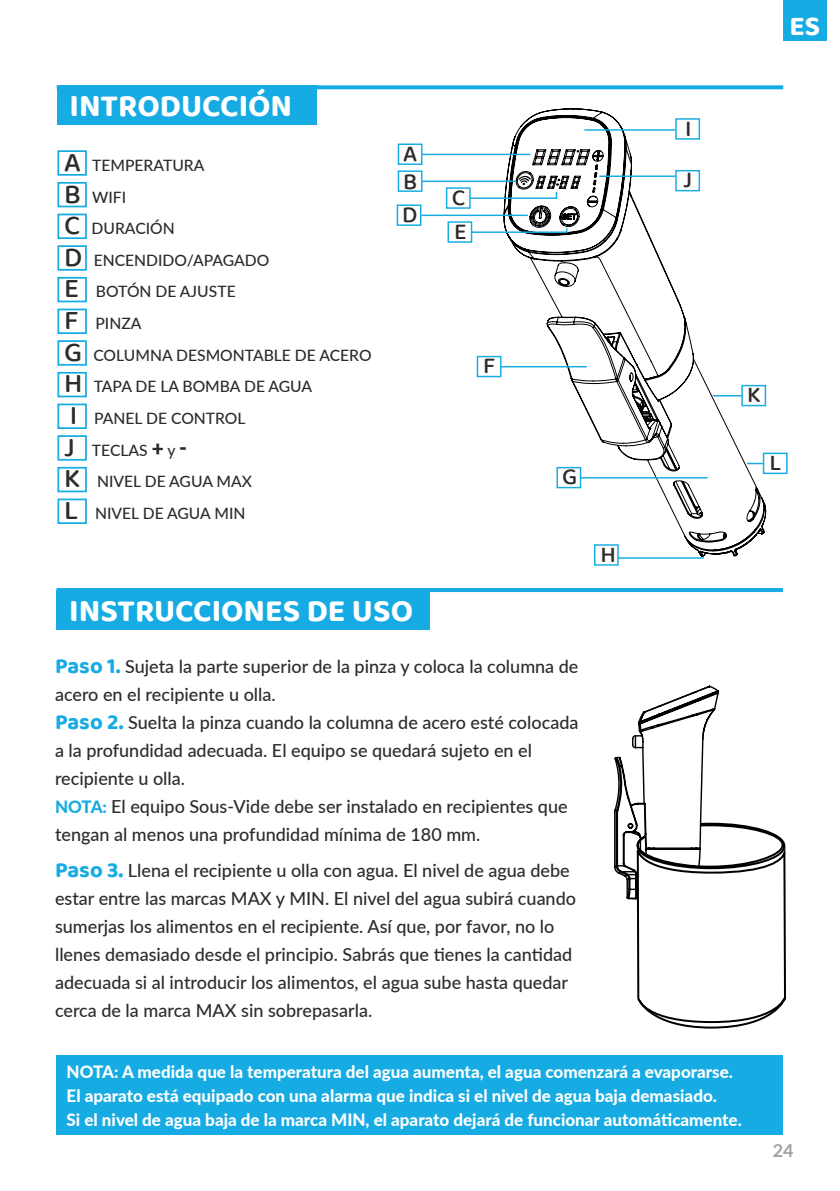
<style>
.page{position:relative;width:840px;height:1191px;background:#fff}
.page>*{position:absolute;margin:0;border:0;box-sizing:border-box;transform-origin:0 0}
.t1{font:700 32px "Baloo 2";color:#fff}
.t2{font:700 28px "Baloo 2";color:#fff}
.t3{font:500 23.4px/27.8px "Baloo 2";color:#2c2c2c}
.t4{font:900 20.8px "Lato";color:#2c2c2c}
.t5{font:500 18px/28px "Lato";color:#2c2c2c}
.t6{font:700 18px "Lato";color:#a1a1a1}
.t7{font:800 17px/24px "Lato";color:#fff}
.t8{font:500 15.6px/31.6px "Lato";color:#2c2c2c}
.s1{font-family:"Baloo 2";font-size:27.8px}
.s2{font-weight:500;font-size:15.6px}
.s3{font-family:"Baloo 2";font-weight:700;font-size:22px;color:#16ace3}
.s4{font-weight:800;font-size:17px;color:#16ace3}
</style>
<div class="page">
<div style="left:782px;top:0;width:43px;height:41px;background:#16ace3"></div>
<svg style="left:502px;top:108px;width:264px;height:449px"></svg>
<div style="left:57px;top:85px;width:259px;height:40px;background:#16ace3"></div>
<svg style="left:316px;top:85px;width:466px;height:4px;background:#28b2e5"></svg>
<div style="left:57px;top:150px;width:30px;height:26px;border:2px solid #16ace3"></div>
<div style="left:57px;top:182px;width:30px;height:25px;border:2px solid #16ace3"></div>
<div style="left:57px;top:214px;width:30px;height:25px;border:2px solid #16ace3"></div>
<div style="left:57px;top:245px;width:30px;height:26px;border:2px solid #16ace3"></div>
<div style="left:57px;top:277px;width:30px;height:25px;border:2px solid #16ace3"></div>
<div style="left:57px;top:308px;width:30px;height:26px;border:2px solid #16ace3"></div>
<div style="left:57px;top:403px;width:30px;height:26px;border:2px solid #16ace3"></div>
<div style="left:57px;top:340px;width:30px;height:26px;border:2px solid #16ace3"></div>
<div style="left:57px;top:435px;width:30px;height:25px;border:2px solid #16ace3"></div>
<div style="left:57px;top:372px;width:30px;height:25px;border:2px solid #16ace3"></div>
<div style="left:57px;top:467px;width:30px;height:25px;border:2px solid #16ace3"></div>
<div style="left:57px;top:498px;width:30px;height:26px;border:2px solid #16ace3"></div>
<hr style="left:422px;top:154px;width:108px;height:1px;background:#16ace3">
<hr style="left:422px;top:181px;width:92px;height:1px;background:#16ace3">
<hr style="left:584px;top:129px;width:91px;height:2px;background:#16ace3">
<hr style="left:599px;top:175px;width:76px;height:2px;background:#16ace3">
<hr style="left:421px;top:215px;width:106px;height:1px;background:#16ace3">
<svg style="left:468px;top:176px;width:89px;height:24px"></svg>
<hr style="left:500px;top:366px;width:86px;height:1px;background:#16ace3">
<svg style="left:712px;top:395px;width:29px;height:1px"></svg>
<svg style="left:746px;top:463px;width:16px;height:1px"></svg>
<hr style="left:617px;top:557px;width:86px;height:2px;background:#16ace3">
<hr style="left:580px;top:477px;width:127px;height:1px;background:#16ace3">
<svg style="left:472px;top:227px;width:96px;height:7px"></svg>
<div style="left:397px;top:143px;width:25px;height:22px;border:1px solid #16ace3"></div>
<div style="left:397px;top:170px;width:25px;height:22px;border:1px solid #16ace3"></div>
<div style="left:396px;top:204px;width:25px;height:22px;border:1px solid #16ace3"></div>
<div style="left:445px;top:187px;width:25px;height:22px;border:1px solid #16ace3"></div>
<div style="left:476px;top:356px;width:25px;height:21px;border:1px solid #16ace3"></div>
<div style="left:675px;top:118px;width:24px;height:22px;border:1px solid #16ace3"></div>
<div style="left:675px;top:170px;width:24px;height:21px;border:1px solid #16ace3"></div>
<div style="left:741px;top:385px;width:24px;height:21px;border:1px solid #16ace3"></div>
<div style="left:762px;top:452px;width:25px;height:22px;border:1px solid #16ace3"></div>
<div style="left:593px;top:544px;width:25px;height:22px;border:1px solid #16ace3"></div>
<div style="left:556px;top:467px;width:25px;height:21px;border:1px solid #16ace3"></div>
<div style="left:447px;top:221px;width:25px;height:22px;border:1px solid #16ace3"></div>
<div style="left:56px;top:590px;width:373px;height:40px;background:#16ace3"></div>
<hr style="left:56px;top:588px;width:726px;height:4px;background:#16ace3">
<svg style="left:635px;top:1027px;width:148px;height:108px"></svg>
<svg style="left:614px;top:685px;width:172px;height:342px"></svg>
<div style="left:57px;top:1054px;width:725px;height:80px;background:#16ace3"></div>
<h2 class="t2" style="left:788px;top:9px;width:32px">ES</h2>
<h1 class="t1" style="left:69px;top:86px;width:224px">INTRODUCCIÓN</h1>
<p class="t8" style="left:64px;top:149px;width:63px"><span class="s1">A</span> Temperatura<br><span class="s1">B</span> WIFI<br><span class="s1">C</span> Duraci</p>
<p class="t8" style="left:150px;top:212px;width:23px">ón</p>
<p class="t8" style="left:64px;top:244px;width:50px"><span class="s1">D</span> Encendid</p>
<p class="t8" style="left:64px;top:244px;width:206px;text-indent:110px">o/Apagad o<br><span class="s1">E</span> Botón de ajuste<br><span class="s1">F</span> Pinza<br><span class="s1">G</span> Columna</p>
<p class="t8" style="left:176px;top:338px;width:12px">desm</p>
<p class="t8" style="left:220px;top:338px;width:23px">ontable</p>
<p class="t8" style="left:295px;top:338px;width:36px">de acer</p>
<p class="t8" style="left:359px;top:338px;width:14px">o</p>
<p class="t8" style="left:64px;top:370px;width:49px"><span class="s1">H</span> Tapa</p>
<p class="t8" style="left:135px;top:370px;width:83px">de la bomba</p>
<p class="t8" style="left:244px;top:370px;width:58px">de agua</p>
<p class="t8" style="left:70px;top:402px;width:44px"><span class="s1">I</span> Panel</p>
<p class="t8" style="left:146px;top:402px;width:59px">de contr</p>
<p class="t8" style="left:225px;top:402px;width:18px">ol</p>
<p class="t8" style="left:64px;top:433px;width:47px"><span class="s1">J</span> Teclas</p>
<p class="t4" style="left:152px;top:432px;width:37px">+<span class="s2">y</span>-</p>
<p class="t8" style="left:64px;top:465px;width:54px"><span class="s1">K</span> Nivel</p>
<p class="t8" style="left:145px;top:465px;width:109px">de agua MAX</p>
<p class="t8" style="left:64px;top:496px;width:52px"><span class="s1">L</span> Nivel</p>
<p class="t8" style="left:143px;top:496px;width:104px">de agua MIN</p>
<p class="t3" style="left:403px;top:140px;width:16px">A<br>B</p>
<p class="t3" style="left:402px;top:201px;width:17px">D</p>
<p class="t3" style="left:451px;top:184px;width:15px">C</p>
<p class="t3" style="left:454px;top:218px;width:14px">E</p>
<p class="t3" style="left:483px;top:353px;width:14px">F</p>
<p class="t3" style="left:562px;top:464px;width:17px">G</p>
<h1 class="t1" style="left:69px;top:591px;width:345px">INSTRUCCIONES DE USO</h1>
<p class="t5" style="left:55px;top:651px;width:524px"><span class="s3">Paso 1.</span> Sujeta la parte superior de la pinza y coloca la columna de acero en el recipiente u olla.<br><span class="s3">Paso 2.</span> Suelta la pinza cuando la columna de acero esté colocada a la profundidad adecuada. El equipo se quedará sujeto en el recipiente u olla.<br><span class="s4">NOTA:</span> El equipo Sous-Vide debe ser instalado en recipientes que tengan al menos una profundidad mínima de 180 mm.</p>
<p class="t5" style="left:55px;top:855px;width:522px"><span class="s3">Paso 3.</span> Llena el recipiente u olla con agua. El nivel de agua debe estar entre las marcas MAX y MIN. El nivel del agua subirá cuando sumerjas los alimentos en el recipiente. Así que, por favor, no lo llenes demasiado desde el principio. Sabrás que tienes la cantidad adecuada si al introducir los alimentos, el agua sube hasta quedar cerca de la marca MAX sin sobrepasarla.</p>
<p class="t3" style="left:600px;top:541px;width:17px">H</p>
<p class="t3" style="left:685px;top:115px;width:8px">I</p>
<p class="t3" style="left:683px;top:167px;width:11px">J</p>
<p class="t3" style="left:746px;top:382px;width:15px">K</p>
<p class="t3" style="left:769px;top:449px;width:13px">L</p>
<p class="t7" style="left:67px;top:1058px;width:676px">NOTA: A medida que la temperatura del agua aumenta, el agua comenzará a evaporarse.<br>El aparato está equipado con una alarma que indica si el nivel de agua baja demasiado.<br>Si el nivel de agua baja de la marca MIN, el aparato dejará de funcionar automáticamente.</p>
<p class="t6" style="left:772px;top:1137px;width:22px">24</p>
</div>
